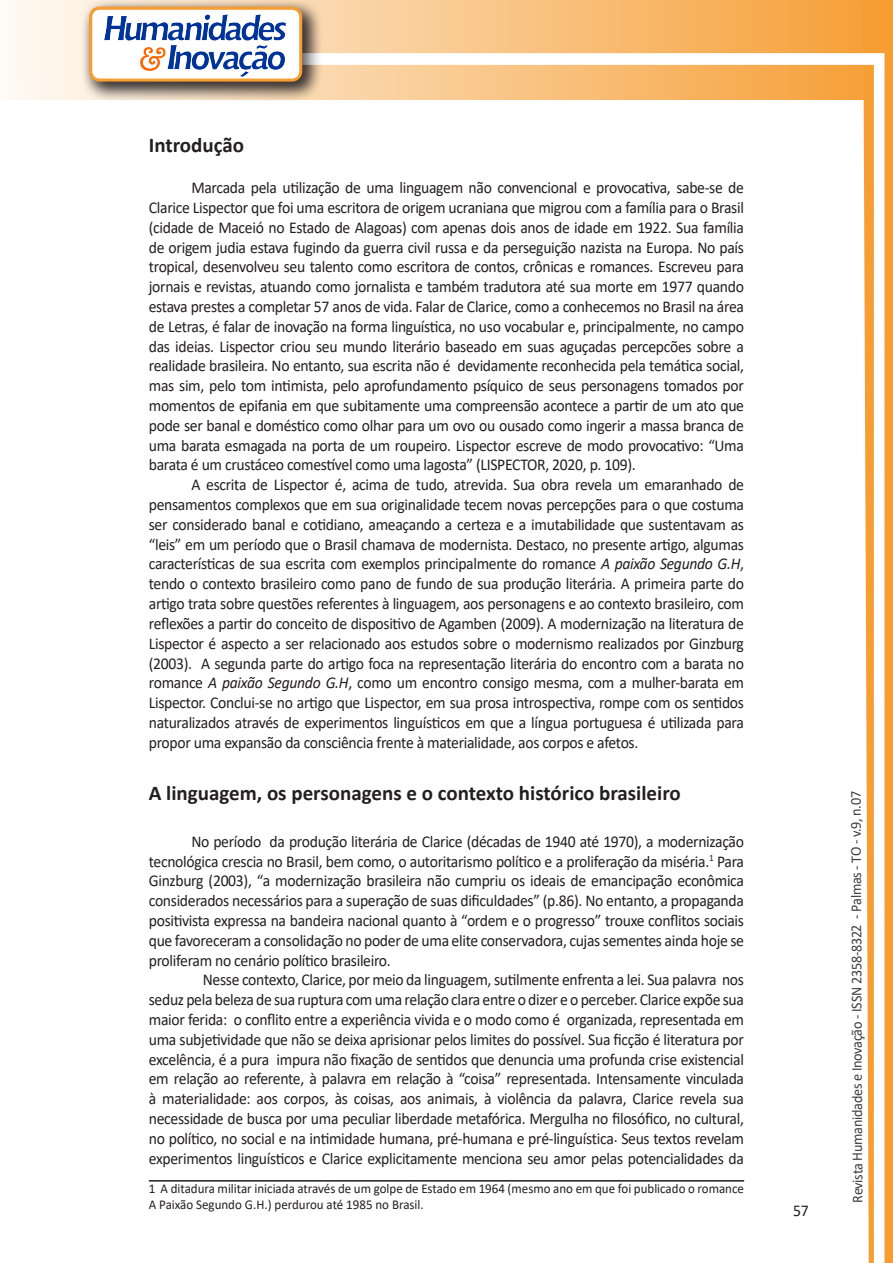
<style>
.page{position:relative;width:893px;height:1263px;background:#fff}
.page>*{position:absolute;margin:0;border:0;box-sizing:border-box;transform-origin:0 0}
.Titulo_2{font:700 21px "Calibri";color:#231f20}
.texto{font:16.5px/19.8px "Calibri";letter-spacing:-.02em;color:#231f20;text-align:justify;scale:.95 1}
.t1{font:15px "Calibri";letter-spacing:-.025em;color:#3e3e3f;scale:.95 1}
.Rodapé{font:13.5px/16.2px "Calibri";color:#231f20;scale:.96 1}
.s1{font-style:italic}
</style>
<div class="page">
<svg style="left:5px;top:0;width:858px;height:100px;background:#f9c484"></svg>
<div style="left:302px;top:53px;width:582px;height:12px;background:#fff;border:2px solid #fff"></div>
<svg style="left:863px;top:0;width:30px;height:1263px"></svg>
<div style="left:81px;top:0;width:241px;height:102px;background:#231f20;opacity:.75"></div>
<div style="left:91px;top:8px;width:210px;height:72px;background:#fff;border-radius:9px"></div>
<img style="left:104px;top:14px;width:181px;height:62px">
<div style="left:89px;top:7px;width:213px;height:75px;border:3px solid #f69e34;border-radius:9px"></div>
<hr style="left:149px;top:1180px;width:595px;height:1px;background:#231f20">
<p class="Titulo_2" style="left:149px;top:130px;width:97px">Introdução</p>
<p class="texto" style="left:149px;top:177px;width:628px;text-indent:43px">Marcada pela utilização de uma linguagem não convencional e provocativa, sabe-se de Clarice Lispector que foi uma escritora de origem ucraniana que migrou com a família para o Brasil (cidade de Maceió no Estado de Alagoas) com apenas dois anos de idade em 1922. Sua família de origem judia estava fugindo da guerra civil russa e da perseguição nazista na Europa. No país tropical, desenvolveu seu talento como escritora de contos, crônicas e romances. Escreveu para jornais e revistas, atuando como jornalista e também tradutora até sua morte em 1977 quando estava prestes a completar 57 anos de vida. Falar de Clarice, como a conhecemos no Brasil na área de Letras, é falar de inovação na forma linguística, no uso vocabular e, principalmente, no campo das ideias. Lispector criou seu mundo literário baseado em suas aguçadas percepcões sobre a realidade brasileira. No entanto, sua escrita não é devidamente reconhecida pela temática social, mas sim, pelo tom intimista, pelo aprofundamento psíquico de seus personagens tomados por momentos de epifania em que subitamente uma compreensão acontece a partir de um ato que pode ser banal e doméstico como olhar para um ovo ou ousado como ingerir a massa branca de uma barata esmagada na porta de um roupeiro. Lispector escreve de modo provocativo: “Uma barata é um crustáceo comestível como uma lagosta” (LISPECTOR, 2020, p. 109).</p>
<p class="texto" style="left:149px;top:474px;width:628px;text-indent:43px">A escrita de Lispector é, acima de tudo, atrevida. Sua obra revela um emaranhado de pensamentos complexos que em sua originalidade tecem novas percepções para o que costuma ser considerado banal e cotidiano, ameaçando a certeza e a imutabilidade que sustentavam as “leis” em um período que o Brasil chamava de modernista. Destaco, no presente artigo, algumas características de sua escrita com exemplos principalmente do romance <span class="s1">A paixão Segundo G.H</span>, tendo o contexto brasileiro como pano de fundo de sua produção literária. A primeira parte do artigo trata sobre questões referentes à linguagem, aos personagens e ao contexto brasileiro, com reflexões a partir do conceito de dispositivo de Agamben (2009). A modernização na literatura de Lispector é aspecto a ser relacionado aos estudos sobre o modernismo realizados por Ginzburg (2003). A segunda parte do artigo foca na representação literária do encontro com a barata no romance <span class="s1">A paixão Segundo G.H</span>, como um encontro consigo mesma, com a mulher-barata em Lispector. Conclui-se no artigo que Lispector, em sua prosa introspectiva, rompe com os sentidos naturalizados através de experimentos linguísticos em que a língua portuguesa é utilizada para propor uma expansão da consciência frente à materialidade, aos corpos e afetos.</p>
<p class="Titulo_2" style="left:149px;top:778px;width:533px">A linguagem, os personagens e o contexto histórico brasileiro</p>
<p class="texto" style="left:149px;top:831px;width:628px;text-indent:43px">No período da produção literária de Clarice (décadas de 1940 até 1970), a modernização tecnológica crescia no Brasil, bem como, o autoritarismo político e a proliferação da miséria.<sup>1</sup> Para Ginzburg (2003), “a modernização brasileira não cumpriu os ideais de emancipação econômica considerados necessários para a superação de suas dificuldades” (p.86). No entanto, a propaganda positivista expressa na bandeira nacional quanto à “ordem e o progresso” trouxe conflitos sociais que favoreceram a consolidação no poder de uma elite conservadora, cujas sementes ainda hoje se proliferam no cenário político brasileiro.</p>
<p class="texto" style="left:149px;top:969px;width:628px;text-indent:54px">Nesse contexto, Clarice, por meio da linguagem, sutilmente enfrenta a lei. Sua palavra nos seduz pela beleza de sua ruptura com uma relação clara entre o dizer e o perceber. Clarice expõe sua maior ferida: o conflito entre a experiência vivida e o modo como é organizada, representada em uma subjetividade que não se deixa aprisionar pelos limites do possível. Sua ficção é literatura por excelência, é a pura impura não fixação de sentidos que denuncia uma profunda crise existencial em relação ao referente, à palavra em relação à “coisa” representada. Intensamente vinculada à materialidade: aos corpos, às coisas, aos animais, à violência da palavra, Clarice revela sua necessidade de busca por uma peculiar liberdade metafórica. Mergulha no filosófico, no cultural, no político, no social e na intimidade humana, pré-humana e pré-linguística. Seus textos revelam experimentos linguísticos e Clarice explicitamente menciona seu amor pelas potencialidades da</p>
<p class="Rodapé" style="left:149px;top:1180px;width:621px">1 A ditadura militar iniciada através de um golpe de Estado em 1964 (mesmo ano em que foi publicado o romance<br>A Paixão Segundo G.H.) perdurou até 1985 no Brasil.</p>
<p class="texto" style="left:793px;top:1200px;width:18px">57</p>
<p class="t1" style="left:846px;top:1203px;width:435px;rotate:-90deg">Revista Humanidades e Inovação - ISSN 2358-8322 - Palmas - TO - v.9, n.07</p>
</div>
